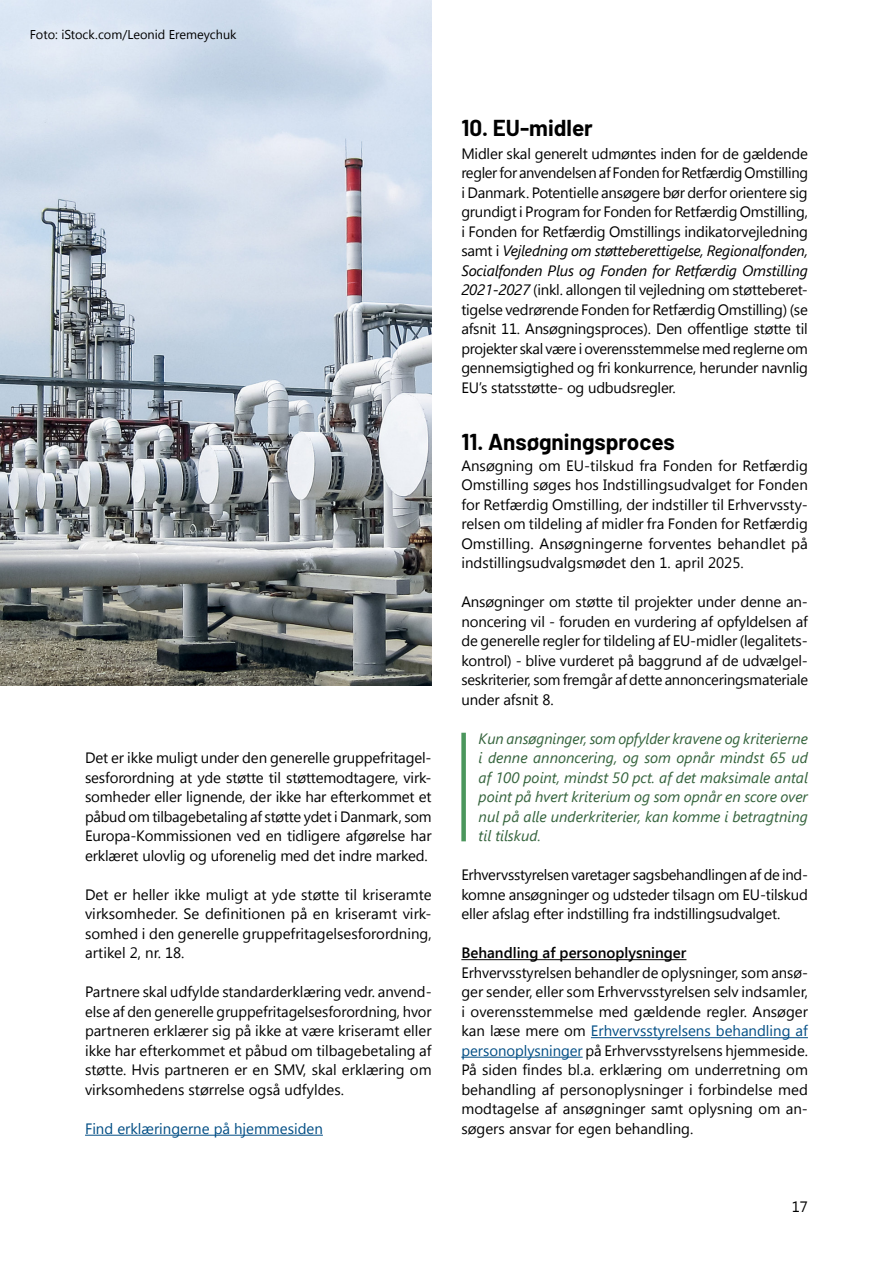
<style>
.page{position:relative;width:893px;height:1263px;background:#fff}
.page>*{position:absolute;margin:0;border:0;box-sizing:border-box;transform-origin:0 0}
.mellemrubrik_1_linje{font:700 22.5px "Barlow";color:#000}
.mellemrubrik_1_linje_undtagelse{font:700 22.5px "Barlow";color:#000}
.brød{font:15px/19.5px "Segoe UI";color:#000;text-align:justify}
.brød-2{font:italic 15px/19.5px "Segoe UI";color:#34633c;text-align:justify}
.brød-3{font:15px "Segoe UI";color:#004d84}
.brød-4{font:600 15px "Segoe UI";color:#000}
.fotocredit{font:12.75px "Segoe UI";color:#000}
.s1{font-style:italic}
.s2{color:#004d84}
</style>
<div class="page">
<hr style="left:85px;top:1135px;width:238px;height:1px;background:#004d84">
<div style="left:461px;top:733px;width:5px;height:108px;background:#4b965c"></div>
<hr style="left:461px;top:959px;width:225px;height:1px;background:#000">
<hr style="left:591px;top:1037px;width:217px;height:1px;background:#004d84">
<hr style="left:461px;top:1057px;width:122px;height:1px;background:#004d84">
<img style="left:0;top:0;width:432px;height:685px">
<p class="fotocredit" style="left:30px;top:26px;width:208px">Foto: iStock.com/Leonid Eremeychuk</p>
<p class="brød" style="left:85px;top:748px;width:348px">Det er ikke muligt under den generelle gruppefritagel&shy;sesforordning at yde støtte til støttemodtagere, virk&shy;somheder eller lignende, der ikke har efterkommet et påbud om tilbagebetaling af støtte ydet i Danmark, som Europa-Kommissionen ved en tidligere afgørelse har erklæret ulovlig og uforenelig med det indre marked.</p>
<p class="brød" style="left:85px;top:884px;width:348px">Det er heller ikke muligt at yde støtte til kriseramte virksomheder. Se definitionen på en kriseramt virk&shy;somhed i den generelle gruppefritagelsesforordning, artikel 2, nr. 18.</p>
<p class="brød" style="left:85px;top:982px;width:348px;text-align:left">Partnere skal udfylde standarderklæring vedr. anvend&shy;else af den generelle gruppefritagelsesforordning, hvor partneren erklærer sig på ikke at være kriseramt eller ikke har efterkommet et påbud om tilbagebetaling af støtte. Hvis partneren er en SMV, skal erklæring om virksomhedens størrelse også udfyldes.</p>
<p class="brød-3" style="left:85px;top:1118px;width:239px">Find erklæringerne på hjemmesiden</p>
<h1 class="mellemrubrik_1_linje_undtagelse" style="left:461px;top:112px;width:133px">10. EU-midler</h1>
<p class="brød" style="left:461px;top:143px;width:348px">Midler skal generelt udmøntes inden for de gældende regler for anvendelsen af Fonden for Retfærdig Omstilling i Danmark. Potentielle ansøgere bør derfor orientere sig grundigt i Program for Fonden for Retfærdig Omstilling, i Fonden for Retfærdig Omstillings indikatorvejledning samt i <span class="s1">Vejledning om støtteberettigelse, Regionalfonden, Socialfonden Plus og Fonden for Retfærdig Omstilling 2021-2027</span> (inkl. allongen til vejledning om støtteberet&shy;tigelse vedrørende Fonden for Retfærdig Omstilling) (se afsnit 11. Ansøgningsproces). Den offentlige støtte til projekter skal være i overensstemmelse med reglerne om gennemsigtighed og fri konkurrence, herunder navnlig EU’s statsstøtte- og udbudsregler.</p>
<h1 class="mellemrubrik_1_linje" style="left:461px;top:425px;width:215px">11. Ansøgningsproces</h1>
<p class="brød" style="left:461px;top:455px;width:348px">Ansøgning om EU-tilskud fra Fonden for Retfærdig Omstilling søges hos Indstillingsudvalget for Fonden for Retfærdig Omstilling, der indstiller til Erhvervssty&shy;relsen om tildeling af midler fra Fonden for Retfærdig Omstilling. Ansøgningerne forventes behandlet på indstillingsudvalgsmødet den 1. april 2025.</p>
<p class="brød" style="left:461px;top:592px;width:348px">Ansøgninger om støtte til projekter under denne an&shy;noncering vil - foruden en vurdering af opfyldelsen af de generelle regler for tildeling af EU-midler (legalitets&shy;kontrol) - blive vurderet på baggrund af de udvælgel&shy;seskriterier, som fremgår af dette annonceringsmateriale under afsnit 8.</p>
<p class="brød-2" style="left:479px;top:729px;width:331px">Kun ansøgninger, som opfylder kravene og kriterierne i denne annoncering, og som opnår mindst 65 ud af 100 point, mindst 50 pct. af det maksimale antal point på hvert kriterium og som opnår en score over nul på alle underkriterier, kan komme i betragtning til tilskud.</p>
<p class="brød" style="left:461px;top:865px;width:348px">Erhvervsstyrelsen varetager sagsbehandlingen af de ind&shy;komne ansøgninger og udsteder tilsagn om EU-tilskud eller afslag efter indstilling fra indstillingsudvalget.</p>
<p class="brød-4" style="left:461px;top:942px;width:227px">Behandling af personoplysninger</p>
<p class="brød" style="left:461px;top:962px;width:348px">Erhvervsstyrelsen behandler de oplysninger, som ansø&shy;ger sender, eller som Erhvervsstyrelsen selv indsamler, i overensstemmelse med gældende regler. Ansøger kan læse mere om <span class="s2">Erhvervsstyrelsens behandling af personoplysninger</span> på Erhvervsstyrelsens hjemmeside.<br>På siden findes bl.a. erklæring om underretning om behandling af personoplysninger i forbindelse med modtagelse af ansøgninger samt oplysning om an&shy;søgers ansvar for egen behandling.</p>
<p class="brød" style="left:792px;top:1196px;width:18px">17</p>
</div>
